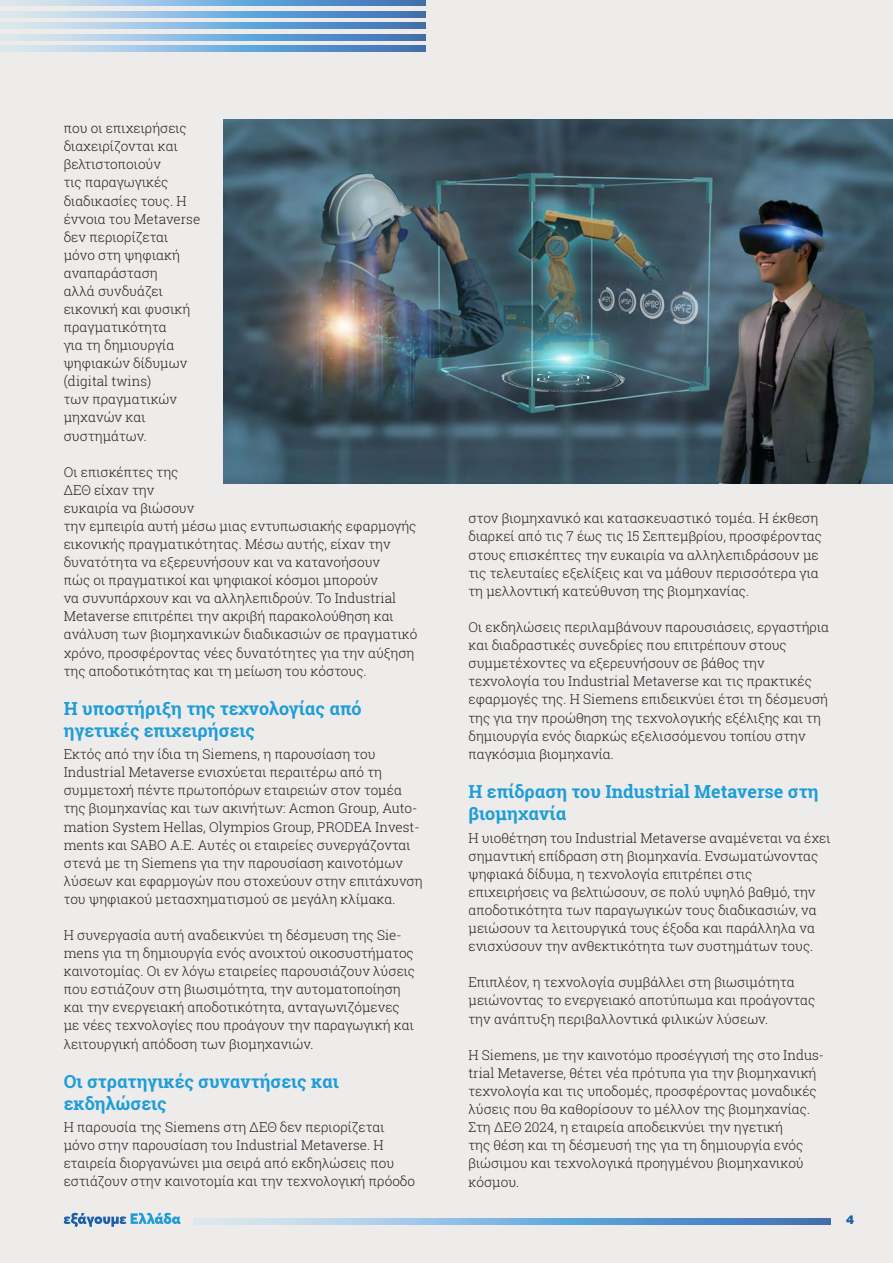
<style>
.page{position:relative;width:893px;height:1263px;background:#edeceb}
.page>*{position:absolute;margin:0;border:0;box-sizing:border-box;transform-origin:0 0}
.t1{font:700 18px/21.6px "Roboto Slab";color:#1e9dd8}
.t2{font:300 13.5px/18.1px "Roboto Slab";color:#231f20}
.t3{font:900 12px "UB Helvetica";color:#1b5fa9}
</style>
<div class="page">
<svg style="left:0;top:0;width:426px;height:6px;background:#83b0d9"></svg>
<svg style="left:0;top:23px;width:426px;height:6px;background:#83b0d9"></svg>
<svg style="left:0;top:46px;width:426px;height:5px;background:#83b0d9"></svg>
<svg style="left:0;top:11px;width:426px;height:6px;background:#83b0d9"></svg>
<svg style="left:0;top:34px;width:426px;height:6px;background:#83b0d9"></svg>
<svg style="left:64px;top:1213px;width:117px;height:14px"></svg>
<svg style="left:194px;top:1219px;width:637px;height:5px;background:#83b0d9"></svg>
<img style="left:224px;top:119px;width:669px;height:365px">
<p class="t2" style="left:64px;top:119px;width:138px">που οι επιχειρήσεις διαχειρίζονται και βελτιστοποιούν<br>τις παραγωγικές διαδικασίες τους. Η έννοια του Metaverse δεν περιορίζεται μόνο στη ψηφιακή αναπαράσταση<br>αλλά συνδυάζει εικονική και φυσική πραγματικότητα<br>για τη δημιουργία ψηφιακών δίδυμων (digital twins)<br>των πραγματικών μηχανών και συστημάτων.</p>
<p class="t2" style="left:64px;top:462px;width:355px">Οι επισκέπτες της<br>ΔΕΘ είχαν την<br>ευκαιρία να βιώσουν<br>την εμπειρία αυτή μέσω μιας εντυπωσιακής εφαρμογής εικονικής πραγματικότητας. Μέσω αυτής, είχαν την δυνατότητα να εξερευνήσουν και να κατανοήσουν<br>πώς οι πραγματικοί και ψηφιακοί κόσμοι μπορούν<br>να συνυπάρχουν και να αλληλεπιδρούν. Το Industrial Metaverse επιτρέπει την ακριβή παρακολούθηση και ανάλυση των βιομηχανικών διαδικασιών σε πραγματικό χρόνο, προσφέροντας νέες δυνατότητες για την αύξηση της αποδοτικότητας και τη μείωση του κόστους.</p>
<h1 class="t1" style="left:64px;top:698px;width:299px">Η υποστήριξη της τεχνολογίας από ηγετικές επιχειρήσεις</h1>
<p class="t2" style="left:64px;top:745px;width:360px">Εκτός από την ίδια τη Siemens, η παρουσίαση του Industrial Metaverse ενισχύεται περαιτέρω από τη συμμετοχή πέντε πρωτοπόρων εταιρειών στον τομέα της βιομηχανίας και των ακινήτων: Acmon Group, Auto&shy;mation System Hellas, Olympios Group, PRODEA Invest&shy;ments και SABO Α.Ε. Αυτές οι εταιρείες συνεργάζονται στενά με τη Siemens για την παρουσίαση καινοτόμων λύσεων και εφαρμογών που στοχεύουν στην επιτάχυνση του ψηφιακού μετασχηματισμού σε μεγάλη κλίμακα.</p>
<p class="t2" style="left:64px;top:926px;width:353px">Η συνεργασία αυτή αναδεικνύει τη δέσμευση της Sie&shy;mens για τη δημιουργία ενός ανοιχτού οικοσυστήματος καινοτομίας. Οι εν λόγω εταιρείες παρουσιάζουν λύσεις που εστιάζουν στη βιωσιμότητα, την αυτοματοποίηση και την ενεργειακή αποδοτικότητα, ανταγωνιζόμενες με νέες τεχνολογίες που προάγουν την παραγωγική και λειτουργική απόδοση των βιομηχανιών.</p>
<h1 class="t1" style="left:64px;top:1071px;width:277px">Οι στρατηγικές συναντήσεις και εκδηλώσεις</h1>
<p class="t2" style="left:64px;top:1118px;width:353px">Η παρουσία της Siemens στη ΔΕΘ δεν περιορίζεται μόνο στην παρουσίαση του Industrial Metaverse. Η εταιρεία διοργανώνει μια σειρά από εκδηλώσεις που εστιάζουν στην καινοτομία και την τεχνολογική πρόοδο</p>
<p class="t2" style="left:468px;top:509px;width:355px">στον βιομηχανικό και κατασκευαστικό τομέα. Η έκθεση διαρκεί από τις 7 έως τις 15 Σεπτεμβρίου, προσφέροντας στους επισκέπτες την ευκαιρία να αλληλεπιδράσουν με τις τελευταίες εξελίξεις και να μάθουν περισσότερα για τη μελλοντική κατεύθυνση της βιομηχανίας.</p>
<p class="t2" style="left:468px;top:618px;width:362px">Οι εκδηλώσεις περιλαμβάνουν παρουσιάσεις, εργαστήρια και διαδραστικές συνεδρίες που επιτρέπουν στους συμμετέχοντες να εξερευνήσουν σε βάθος την τεχνολογία του Industrial Metaverse και τις πρακτικές εφαρμογές της. Η Siemens επιδεικνύει έτσι τη δέσμευσή της για την προώθηση της τεχνολογικής εξέλιξης και τη δημιουργία ενός διαρκώς εξελισσόμενου τοπίου στην παγκόσμια βιομηχανία.</p>
<h1 class="t1" style="left:468px;top:781px;width:352px">Η επίδραση του Industrial Metaverse στη βιομηχανία</h1>
<p class="t2" style="left:468px;top:828px;width:364px">Η υιοθέτηση του Industrial Metaverse αναμένεται να έχει σημαντική επίδραση στη βιομηχανία. Ενσωματώνοντας ψηφιακά δίδυμα, η τεχνολογία επιτρέπει στις επιχειρήσεις να βελτιώσουν, σε πολύ υψηλό βαθμό, την αποδοτικότητα των παραγωγικών τους διαδικασιών, να μειώσουν τα λειτουργικά τους έξοδα και παράλληλα να ενισχύσουν την ανθεκτικότητα των συστημάτων τους.</p>
<p class="t2" style="left:468px;top:973px;width:348px">Επιπλέον, η τεχνολογία συμβάλλει στη βιωσιμότητα μειώνοντας το ενεργειακό αποτύπωμα και προάγοντας την ανάπτυξη περιβαλλοντικά φιλικών λύσεων.</p>
<p class="t2" style="left:468px;top:1045px;width:357px">Η Siemens, με την καινοτόμο προσέγγισή της στο Indus&shy;trial Metaverse, θέτει νέα πρότυπα για την βιομηχανική τεχνολογία και τις υποδομές, προσφέροντας μοναδικές λύσεις που θα καθορίσουν το μέλλον της βιομηχανίας.<br>Στη ΔΕΘ 2024, η εταιρεία αποδεικνύει την ηγετική<br>της θέση και τη δέσμευσή της για τη δημιουργία ενός βιώσιμου και τεχνολογικά προηγμένου βιομηχανικού κόσμου.</p>
<p class="t3" style="left:846px;top:1212px;width:10px">4</p>
</div>
